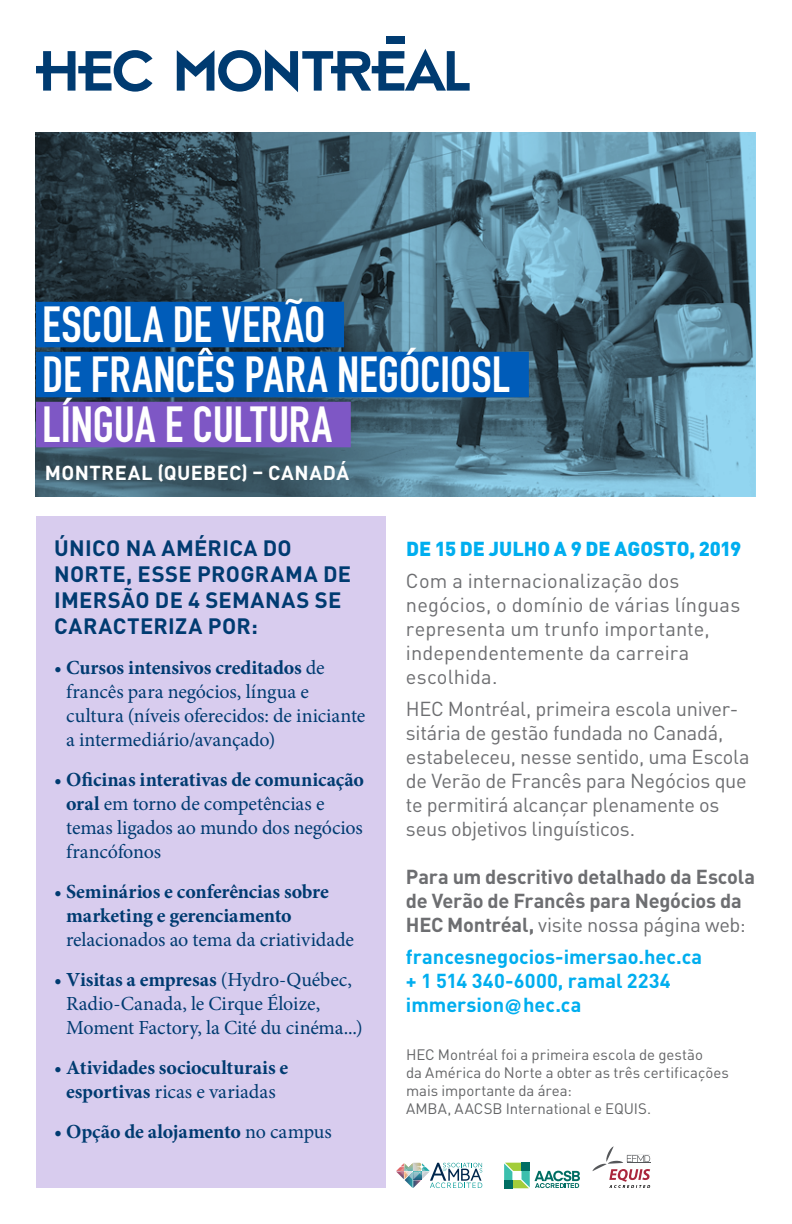
<style>
.page{position:relative;width:792px;height:1224px;background:#fff}
.page>*{position:absolute;margin:0;border:0;box-sizing:border-box;transform-origin:0 0}
.t1{font:50px/50px "DIN Engschrift Std";color:#fff}
.t2{font:700 22px/26px "DINOT";letter-spacing:.015em;color:#003b71}
.t3{font:20px/24px "Minion Pro";letter-spacing:-.01em;color:#003b71}
.t4{font:20px/24px "DINOT";letter-spacing:-.005em;color:#6d6e71}
.t5{font:700 20px/24px "Minion Pro";letter-spacing:-.005em;color:#003b71}
.t6{font:700 20px/24px "DINOT";letter-spacing:-.01em;color:#6d6e71}
.t7{font:700 20px/24px "DINOT";color:#00aeef}
.t8{font:900 20px "DINOT";letter-spacing:-.005em;color:#00aeef}
.t9{font:700 20px "DINOT";letter-spacing:.02em;color:#fff}
.t10{font:15px/18px "DINOT";color:#636466}
.s1{font-weight:700}
.s2{font-weight:400}
.s3{font-family:"Helvetica"}
</style>
<div class="page">
<div style="left:386px;top:37px;width:18px;height:7px;background:#003b71"></div>
<svg style="left:36px;top:50px;width:117px;height:42px"></svg>
<svg style="left:177px;top:49px;width:293px;height:43px"></svg>
<svg style="left:36px;top:132px;width:720px;height:365px;background:#4a6e7e"></svg>
<div style="left:36px;top:302px;width:308px;height:45px;background:#005cb9"></div>
<div style="left:36px;top:352px;width:493px;height:45px;background:#005cb9"></div>
<div style="left:36px;top:402px;width:315px;height:45px;background:#7e57c5"></div>
<div style="left:36px;top:516px;width:350px;height:672px;background:#d8ccee"></div>
<svg style="left:396px;top:1163px;width:86px;height:25px"></svg>
<svg style="left:592px;top:1146px;width:58px;height:42px"></svg>
<svg style="left:504px;top:1163px;width:76px;height:25px"></svg>
<h1 class="t1" style="left:42px;top:300px;width:470px">ESCOLA DE VERÃO<br>DE FRANCÊS PARA NEGÓCIOSL<br>LÍNGUA E CULTURA</h1>
<p class="t9" style="left:45px;top:459px;width:306px">MONTREAL (QUEBEC) – CANADÁ</p>
<p class="t2" style="left:54px;top:534px;width:298px">ÚNICO NA AMÉRICA DO<br>NORTE, ESSE PROGRAMA DE<br>IMERSÃO DE 4 SEMANAS SE<br>CARACTERIZA POR:</p>
<p class="t3" style="left:66px;top:656px;width:301px;text-indent:-12px">• <span class="s1">Cursos intensivos creditados</span> de francês para negócios, língua e cultura (níveis oferecidos: de iniciante a intermediário/avançado)</p>
<p class="t3" style="left:66px;top:768px;width:300px;text-indent:-12px">• <span class="s1">Oficinas interativas de comunicação oral</span> em torno de competências e temas ligados ao mundo dos negócios francófonos</p>
<p class="t5" style="left:66px;top:879px;width:264px;text-indent:-12px"><span class="s2">•</span> Seminários e conferências sobre marketing e gerenciamento</p>
<p class="t3" style="left:66px;top:928px;width:289px">relacionados ao tema da criatividade</p>
<p class="t3" style="left:66px;top:968px;width:298px;text-indent:-12px">• <span class="s1">Visitas a empresas</span> (Hydro-Québec,<br>Radio-Canada, le Cirque Éloize,<br>Moment Factory, la Cité du cinéma...)</p>
<p class="t5" style="left:54px;top:1055px;width:236px;text-align:center"><span class="s2">•</span> Atividades socioculturais e esportivas <span class="s2">ricas e variadas</span></p>
<p class="t5" style="left:54px;top:1119px;width:279px">• Opção de alojamento <span class="s2">no campus</span></p>
<p class="t8" style="left:406px;top:535px;width:337px">DE 15 DE JULHO A 9 DE AGOSTO, 2019</p>
<p class="t4" style="left:406px;top:568px;width:336px">Com a internacionalização dos negócios, o domínio de várias línguas representa um trunfo importante, independentemente da carreira escolhida.</p>
<p class="t4" style="left:406px;top:696px;width:345px">HEC Montréal, primeira escola univer&shy;sitária de gestão fundada no Canadá, estabeleceu, nesse sentido, uma Escola de Verão de Francês para Negócios que te permitirá alcançar plenamente os seus objetivos linguísticos.</p>
<p class="t6" style="left:406px;top:864px;width:351px">Para um descritivo detalhado da Escola de Verão de Francês para Negócios da<br>HEC Montréal, <span class="s2">visite nossa página web:</span></p>
<p class="t7" style="left:406px;top:944px;width:298px">francesnegocios-imersao.hec.ca + 1 514 340-6000, ramal 2234 immersion<span class="s3">@</span>hec.ca</p>
<p class="t10" style="left:406px;top:1045px;width:324px">HEC Montréal foi a primeira escola de gestão<br>da América do Norte a obter as três certificações mais importante da área:<br>AMBA, AACSB International e EQUIS.</p>
</div>
